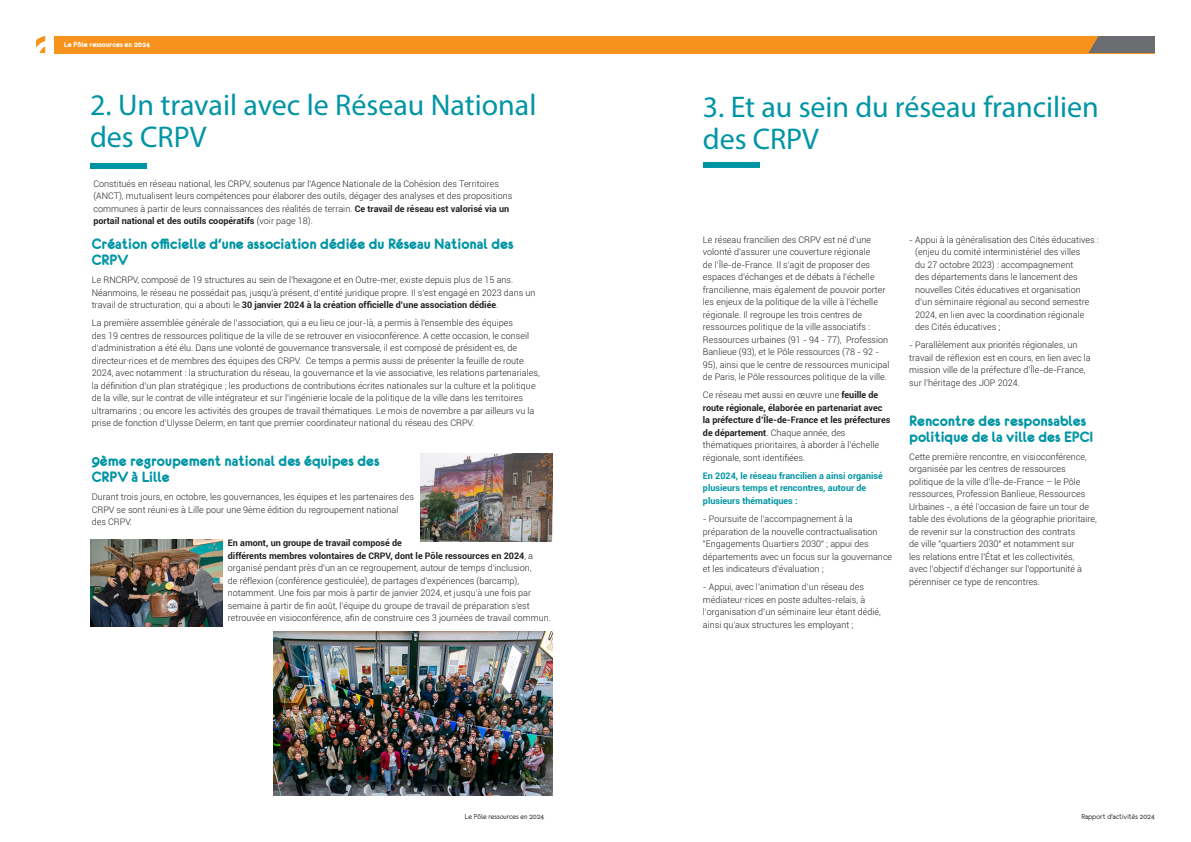
<style>
.page{position:relative;width:1191px;height:842px;background:#fff}
.page>*{position:absolute;margin:0;border:0;box-sizing:border-box;transform-origin:0 0}
.H2_Titre_de_section{font:30px/32px "Myriad Pro";color:#0095a5}
.Paragraphe_contenu{font:16px/16px "Eurofurencebold";color:#0095a5}
.Paragraphe_contenu-2{font:300 9px/12.5px "Roboto";color:#231f20}
.Paragraphe_contenu-3{font:700 9px/12.5px "Roboto";color:#0095a5}
.t1{font:8px "Eurofurenceregular";color:#231f20}
.t2{font:8px "Eurofurencebold";color:#fff}
.s1{font-weight:700}
</style>
<div class="page">
<svg style="left:36px;top:36px;width:9px;height:17px"></svg>
<div style="left:54px;top:36px;width:1101px;height:17px;background:#f7931d"></div>
<svg style="left:1088px;top:36px;width:67px;height:17px"></svg>
<div style="left:90px;top:163px;width:56px;height:5px;background:#0095a5"></div>
<img style="left:420px;top:453px;width:132px;height:88px">
<img style="left:90px;top:539px;width:132px;height:88px">
<img style="left:273px;top:631px;width:279px;height:165px">
<div style="left:703px;top:162px;width:56px;height:6px;background:#0095a5"></div>
<p class="t2" style="left:64px;top:40px;width:88px">Le Pôle ressources en 2024</p>
<p class="H2_Titre_de_section" style="left:90px;top:89px;width:448px">2. Un travail avec le Réseau National des CRPV</p>
<p class="Paragraphe_contenu-2" style="left:93px;top:177px;width:420px">Constitués en réseau national, les CRPV, soutenus par l'Agence Nationale de la Cohésion des Territoires (ANCT), mutualisent leurs compétences pour élaborer des outils, dégager des analyses et des propositions communes à partir de leurs connaissances des réalités de terrain. <span class="s1">Ce travail de réseau est valorisé via un portail national et des outils coopératifs</span> (voir page 18).</p>
<p class="Paragraphe_contenu" style="left:92px;top:236px;width:423px">Création officielle d'une association dédiée du Réseau National des<br>CRPV</p>
<p class="Paragraphe_contenu-2" style="left:92px;top:273px;width:445px">Le RNCRPV, composé de 19 structures au sein de l'hexagone et en Outre-mer, existe depuis plus de 15 ans.<br>Néanmoins, le réseau ne possédait pas, jusqu'à présent, d’entité juridique propre. Il s’est engagé en 2023 dans un travail de structuration, qui a abouti le <span class="s1">30 janvier 2024 à la création officielle d’une association dédiée</span>.</p>
<p class="Paragraphe_contenu-2" style="left:92px;top:317px;width:449px">La première assemblée générale de l’association, qui a eu lieu ce jour-là, a permis à l’ensemble des équipes<br>des 19 centres de ressources politique de la ville de se retrouver en visioconférence. A cette occasion, le conseil d’administration a été élu. Dans une volonté de gouvernance transversale, il est composé de président·es, de directeur·rices et de membres des équipes des CRPV. Ce temps a permis aussi de présenter la feuille de route 2024, avec notamment : la structuration du réseau, la gouvernance et la vie associative, les relations partenariales, la définition d’un plan stratégique ; les productions de contributions écrites nationales sur la culture et la politique de la ville, sur le contrat de ville intégrateur et sur l’ingénierie locale de la politique de la ville dans les territoires ultramarins ; ou encore les activités des groupes de travail thématiques. Le mois de novembre a par ailleurs vu la prise de fonction d'Ulysse Delerm, en tant que premier coordinateur national du réseau des CRPV.</p>
<p class="Paragraphe_contenu" style="left:92px;top:453px;width:289px">9ème regroupement national des équipes des<br>CRPV à Lille</p>
<p class="Paragraphe_contenu-2" style="left:92px;top:491px;width:324px">Durant trois jours, en octobre, les gouvernances, les équipes et les partenaires des<br>CRPV se sont réuni·es à Lille pour une 9ème édition du regroupement national des CRPV.</p>
<p class="Paragraphe_contenu-2" style="left:228px;top:537px;width:325px"><span class="s1">En amont, un groupe de travail composé de<br>différents membres volontaires de CRPV, dont le Pôle ressources en 2024</span>, a organisé pendant près d'un an ce regroupement, autour de temps d'inclusion,<br>de réflexion (conférence gesticulée), de partages d'expériences (barcamp), notamment. Une fois par mois à partir de janvier 2024, et jusqu’à une fois par semaine à partir de fin août, l’équipe du groupe de travail de préparation s'est retrouvée en visioconférence, afin de construire ces 3 journées de travail commun.</p>
<p class="H2_Titre_de_section" style="left:703px;top:90px;width:397px">3. Et au sein du réseau francilien des CRPV</p>
<p class="Paragraphe_contenu-2" style="left:703px;top:233px;width:188px">Le réseau francilien des CRPV est né d’une volonté d’assurer une couverture régionale<br>de l’Île-de-France. Il s’agit de proposer des espaces d’échanges et de débats à l’échelle francilienne, mais également de pouvoir porter les enjeux de la politique de la ville à l’échelle régionale. Il regroupe les trois centres de ressources politique de la ville associatifs :<br>Ressources urbaines (91 - 94 - 77), Profession Banlieue (93), et le Pôle ressources (78 - 92 - 95), ainsi que le centre de ressources municipal de Paris, le Pôle ressources politique de la ville.</p>
<p class="Paragraphe_contenu-2" style="left:703px;top:389px;width:189px">Ce réseau met aussi en œuvre une <span class="s1">feuille de route régionale, élaborée en partenariat avec la préfecture d’Île-de-France et les préfectures de département</span>. Chaque année, des thématiques prioritaires, à aborder à l’échelle régionale, sont identifiées.</p>
<p class="Paragraphe_contenu-3" style="left:703px;top:469px;width:181px">En 2024, le réseau francilien a ainsi organisé plusieurs temps et rencontres, autour de plusieurs thématiques :</p>
<p class="Paragraphe_contenu-2" style="left:703px;top:512px;width:191px">- Poursuite de l’accompagnement à la préparation de la nouvelle contractualisation "Engagements Quartiers 2030" ; appui des départements avec un focus sur la gouvernance et les indicateurs d’évaluation ;</p>
<p class="Paragraphe_contenu-2" style="left:703px;top:581px;width:179px">- Appui, avec l’animation d’un réseau des médiateur·rices en poste adultes-relais, à l’organisation d’un séminaire leur étant dédié, ainsi qu'aux structures les employant ;</p>
<p class="Paragraphe_contenu-2" style="left:915px;top:233px;width:185px;text-indent:-6px">- Appui à la généralisation des Cités éducatives : (enjeu du comité interministériel des villes<br>du 27 octobre 2023) : accompagnement<br>des départements dans le lancement des nouvelles Cités éducatives et organisation d’un séminaire régional au second semestre 2024, en lien avec la coordination régionale des Cités éducatives ;</p>
<p class="Paragraphe_contenu-2" style="left:909px;top:339px;width:183px">- Parallèlement aux priorités régionales, un travail de réflexion est en cours, en lien avec la mission ville de la préfecture d’Île-de-France, sur l’héritage des JOP 2024.</p>
<p class="Paragraphe_contenu" style="left:909px;top:412px;width:186px">Rencontre des responsables politique de la ville des EPCI</p>
<p class="Paragraphe_contenu-2" style="left:909px;top:450px;width:189px">Cette première rencontre, en visioconférence, organisée par les centres de ressources politique de la ville d’Île-de-France – le Pôle ressources, Profession Banlieue, Ressources Urbaines -, a été l’occasion de faire un tour de table des évolutions de la géographie prioritaire, de revenir sur la construction des contrats<br>de ville "quartiers 2030" et notamment sur<br>les relations entre l'État et les collectivités,<br>avec l'objectif d'échanger sur l’opportunité à pérenniser ce type de rencontres.</p>
<p class="t1" style="left:465px;top:812px;width:81px">Le Pôle ressources en 2024</p>
<p class="t1" style="left:1081px;top:812px;width:75px">Rapport d'activités 2024</p>
</div>
